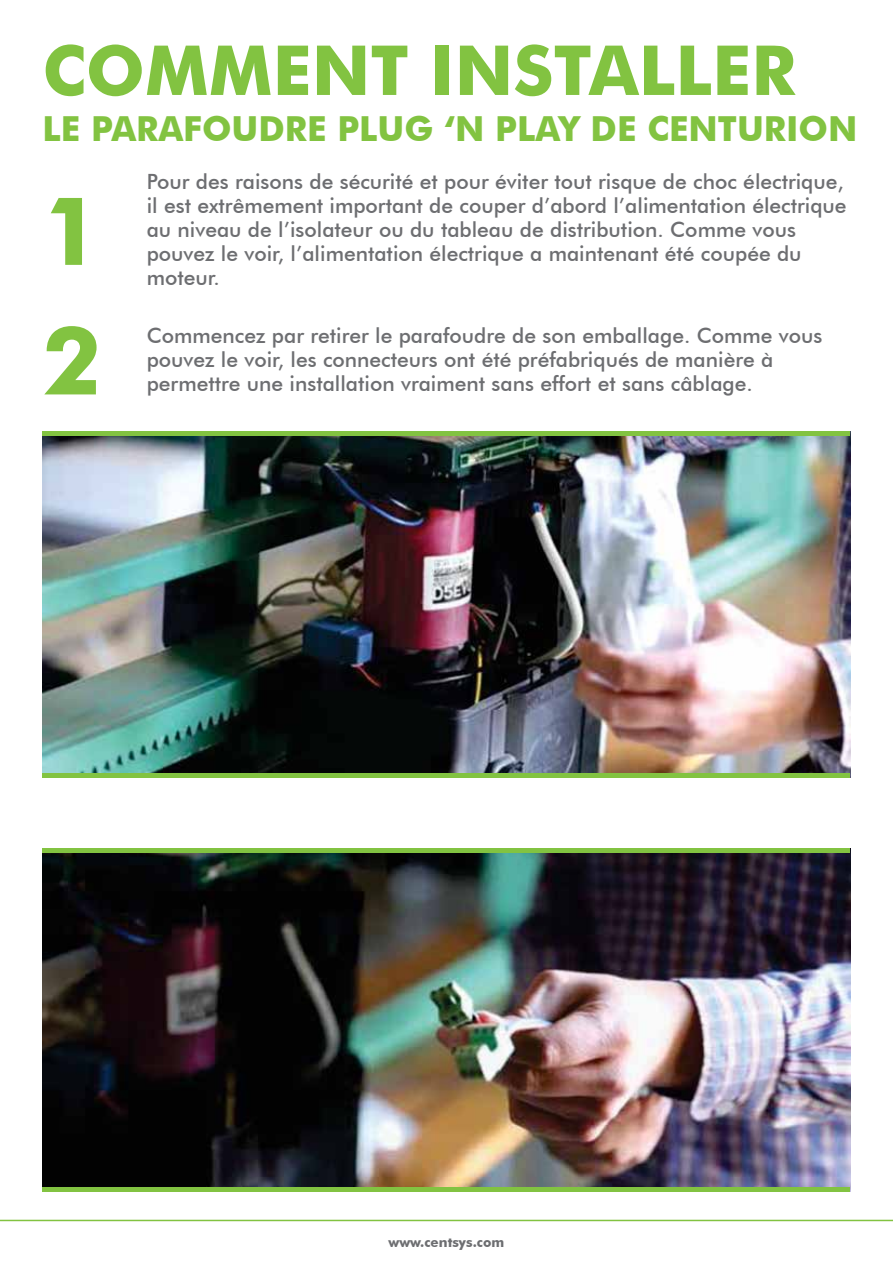
<style>
.page{position:relative;width:893px;height:1263px;background:#fff}
.page>*{position:absolute;margin:0;border:0;box-sizing:border-box;transform-origin:0 0}
.t1{font:700 94.5px/129.6px "Futura BT";color:#82c341}
.t2{font:700 69px "Futura BT";color:#82c341}
.t3{font:700 34.5px "Futura BT";color:#82c341}
.t4{font:500 21px/24px "Futura BT";color:#6d6e71}
.t5{font:700 13.5px "Futura BT";color:#6d6e71}
</style>
<div class="page">
<hr style="left:0;top:1220px;width:893px;height:1px;background:#82c341">
<img style="left:43px;top:436px;width:807px;height:337px">
<img style="left:43px;top:853px;width:807px;height:334px">
<hr style="left:43px;top:432px;width:807px;height:4px;background:#82c341">
<div style="left:43px;top:773px;width:807px;height:5px;background:#82c341"></div>
<div style="left:43px;top:848px;width:807px;height:5px;background:#82c341"></div>
<div style="left:43px;top:1187px;width:807px;height:5px;background:#82c341"></div>
<h2 class="t2" style="left:43px;top:28px;width:754px">COMMENT INSTALLER</h2>
<h3 class="t3" style="left:43px;top:108px;width:816px">LE PARAFOUDRE PLUG ‘N PLAY DE CENTURION</h3>
<p class="t4" style="left:147px;top:169px;width:701px">Pour des raisons de sécurité et pour éviter tout risque de choc électrique, il est extrêmement important de couper d’abord l’alimentation électrique au niveau de l’isolateur ou du tableau de distribution. Comme vous pouvez le voir, l’alimentation électrique a maintenant été coupée du moteur.</p>
<h1 class="t1" style="left:43px;top:166px;width:61px">1<br>2</h1>
<p class="t4" style="left:147px;top:323px;width:677px">Commencez par retirer le parafoudre de son emballage. Comme vous pouvez le voir, les connecteurs ont été préfabriqués de manière à permettre une installation vraiment sans effort et sans câblage.</p>
<p class="t5" style="left:389px;top:1234px;width:117px">www.centsys.com</p>
</div>
